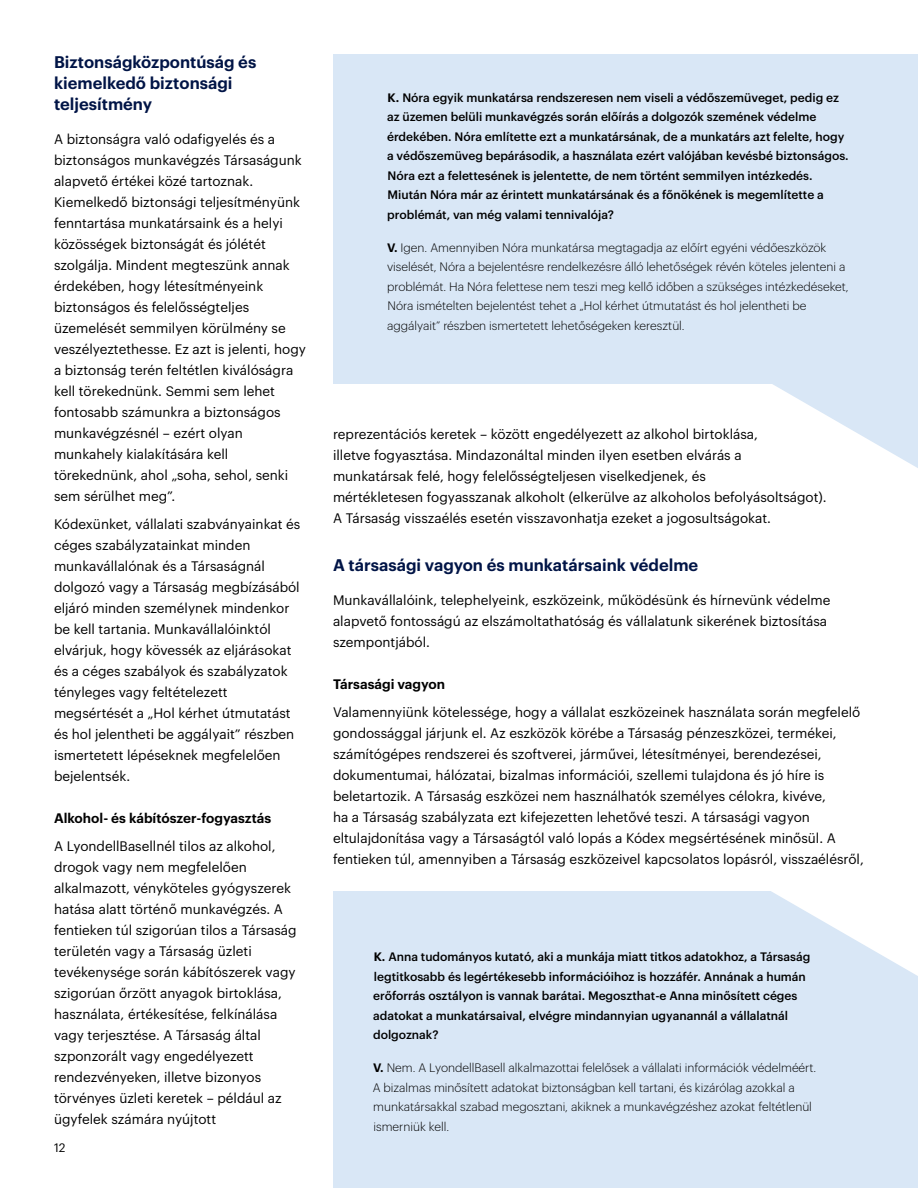
<style>
.page{position:relative;width:918px;height:1188px;background:#fff}
.page>*{position:absolute;margin:0;border:0;box-sizing:border-box;transform-origin:0 0}
.t1{font:600 16.5px/21px "Graphik";color:#001446}
.t2{font:13.5px/21px "Graphik";color:#000}
.t3{font:600 13.5px "Graphik";color:#000}
.t4{font:500 12px/19.5px "Graphik";color:#000}
.t5{font:300 12px/19.5px "Graphik";color:#000}
.t6{font:12px "Graphik";color:#000}
.s1{font-weight:600}
</style>
<div class="page">
<svg style="left:771px;top:383px;width:147px;height:85px"></svg>
<div style="left:333px;top:54px;width:585px;height:329px;background:#d9e7f6"></div>
<div style="left:333px;top:891px;width:585px;height:297px;background:#d9e7f6"></div>
<svg style="left:771px;top:891px;width:147px;height:85px"></svg>
<p class="t1" style="left:54px;top:50px;width:204px">Biztonságközpontúság és kiemelkedő biztonsági teljesítmény</p>
<p class="t2" style="left:54px;top:128px;width:253px">A biztonságra való odafigyelés és a biztonságos munkavégzés Társaságunk alapvető értékei közé tartoznak.<br>Kiemelkedő biztonsági teljesítményünk fenntartása munkatársaink és a helyi közösségek biztonságát és jólétét szolgálja. Mindent megteszünk annak érdekében, hogy létesítményeink biztonságos és felelősségteljes üzemelését semmilyen körülmény se veszélyeztethesse. Ez azt is jelenti, hogy a biztonság terén feltétlen kiválóságra kell törekednünk. Semmi sem lehet fontosabb számunkra a biztonságos munkavégzésnél – ezért olyan munkahely kialakítására kell törekednünk, ahol „soha, sehol, senki sem sérülhet meg”.</p>
<p class="t2" style="left:54px;top:512px;width:248px">Kódexünket, vállalati szabványainkat és céges szabályzatainkat minden munkavállalónak és a Társaságnál dolgozó vagy a Társaság megbízásából eljáró minden személynek mindenkor be kell tartania. Munkavállalóinktól elvárjuk, hogy kövessék az eljárásokat és a céges szabályok és szabályzatok tényleges vagy feltételezett megsértését a „Hol kérhet útmutatást és hol jelentheti be aggályait” részben ismertetett lépéseknek megfelelően bejelentsék.</p>
<p class="t3" style="left:54px;top:808px;width:219px">Alkohol- és kábítószer-fogyasztás</p>
<p class="t2" style="left:54px;top:834px;width:244px">A LyondellBasellnél tilos az alkohol, drogok vagy nem megfelelően alkalmazott, vényköteles gyógyszerek hatása alatt történő munkavégzés. A fentieken túl szigorúan tilos a Társaság területén vagy a Társaság üzleti tevékenysége során kábítószerek vagy szigorúan őrzött anyagok birtoklása, használata, értékesítése, felkínálása vagy terjesztése. A Társaság által szponzorált vagy engedélyezett rendezvényeken, illetve bizonyos törvényes üzleti keretek – például az ügyfelek számára nyújtott</p>
<p class="t6" style="left:54px;top:1139px;width:13px">12</p>
<p class="t4" style="left:387px;top:87px;width:463px"><span class="s1">K.</span> Nóra egyik munkatársa rendszeresen nem viseli a védőszemüveget, pedig ez az üzemen belüli munkavégzés során előírás a dolgozók szemének védelme érdekében. Nóra említette ezt a munkatársának, de a munkatárs azt felelte, hogy a védőszemüveg bepárásodik, a használata ezért valójában kevésbé biztonságos.<br>Nóra ezt a felettesének is jelentette, de nem történt semmilyen intézkedés.<br>Miután Nóra már az érintett munkatársának és a főnökének is megemlítette a problémát, van még valami tennivalója?</p>
<p class="t5" style="left:387px;top:237px;width:463px"><span class="s1">V.</span> Igen. Amennyiben Nóra munkatársa megtagadja az előírt egyéni védőeszközök viselését, Nóra a bejelentésre rendelkezésre álló lehetőségek révén köteles jelenteni a problémát. Ha Nóra felettese nem teszi meg kellő időben a szükséges intézkedéseket, Nóra ismételten bejelentést tehet a „Hol kérhet útmutatást és hol jelentheti be aggályait” részben ismertetett lehetőségeken keresztül.</p>
<p class="t2" style="left:333px;top:422px;width:495px">reprezentációs keretek – között engedélyezett az alkohol birtoklása,<br>illetve fogyasztása. Mindazonáltal minden ilyen esetben elvárás a<br>munkatársak felé, hogy felelősségteljesen viselkedjenek, és<br>mértékletesen fogyasszanak alkoholt (elkerülve az alkoholos befolyásoltságot).<br>A Társaság visszaélés esetén visszavonhatja ezeket a jogosultságokat.</p>
<p class="t1" style="left:333px;top:553px;width:367px">A társasági vagyon és munkatársaink védelme</p>
<p class="t2" style="left:333px;top:589px;width:499px">Munkavállalóink, telephelyeink, eszközeink, működésünk és hírnevünk védelme alapvető fontosságú az elszámoltathatóság és vállalatunk sikerének biztosítása szempontjából.</p>
<p class="t3" style="left:333px;top:674px;width:114px">Társasági vagyon</p>
<p class="t2" style="left:333px;top:700px;width:532px">Valamennyiünk kötelessége, hogy a vállalat eszközeinek használata során megfelelő gondossággal járjunk el. Az eszközök körébe a Társaság pénzeszközei, termékei, számítógépes rendszerei és szoftverei, járművei, létesítményei, berendezései, dokumentumai, hálózatai, bizalmas információi, szellemi tulajdona és jó híre is beletartozik. A Társaság eszközei nem használhatók személyes célokra, kivéve,<br>ha a Társaság szabályzata ezt kifejezetten lehetővé teszi. A társasági vagyon eltulajdonítása vagy a Társaságtól való lopás a Kódex megsértésének minősül. A fentieken túl, amennyiben a Társaság eszközeivel kapcsolatos lopásról, visszaélésről,</p>
<p class="t4" style="left:373px;top:946px;width:439px"><span class="s1">K.</span> Anna tudományos kutató, aki a munkája miatt titkos adatokhoz, a Társaság legtitkosabb és legértékesebb információihoz is hozzáfér. Annának a humán erőforrás osztályon is vannak barátai. Megoszthat-e Anna minősített céges adatokat a munkatársaival, elvégre mindannyian ugyanannál a vállalatnál dolgoznak?</p>
<p class="t5" style="left:373px;top:1057px;width:445px"><span class="s1">V.</span> Nem. A LyondellBasell alkalmazottai felelősek a vállalati információk védelméért.<br>A bizalmas minősített adatokat biztonságban kell tartani, és kizárólag azokkal a munkatársakkal szabad megosztani, akiknek a munkavégzéshez azokat feltétlenül ismerniük kell.</p>
</div>
